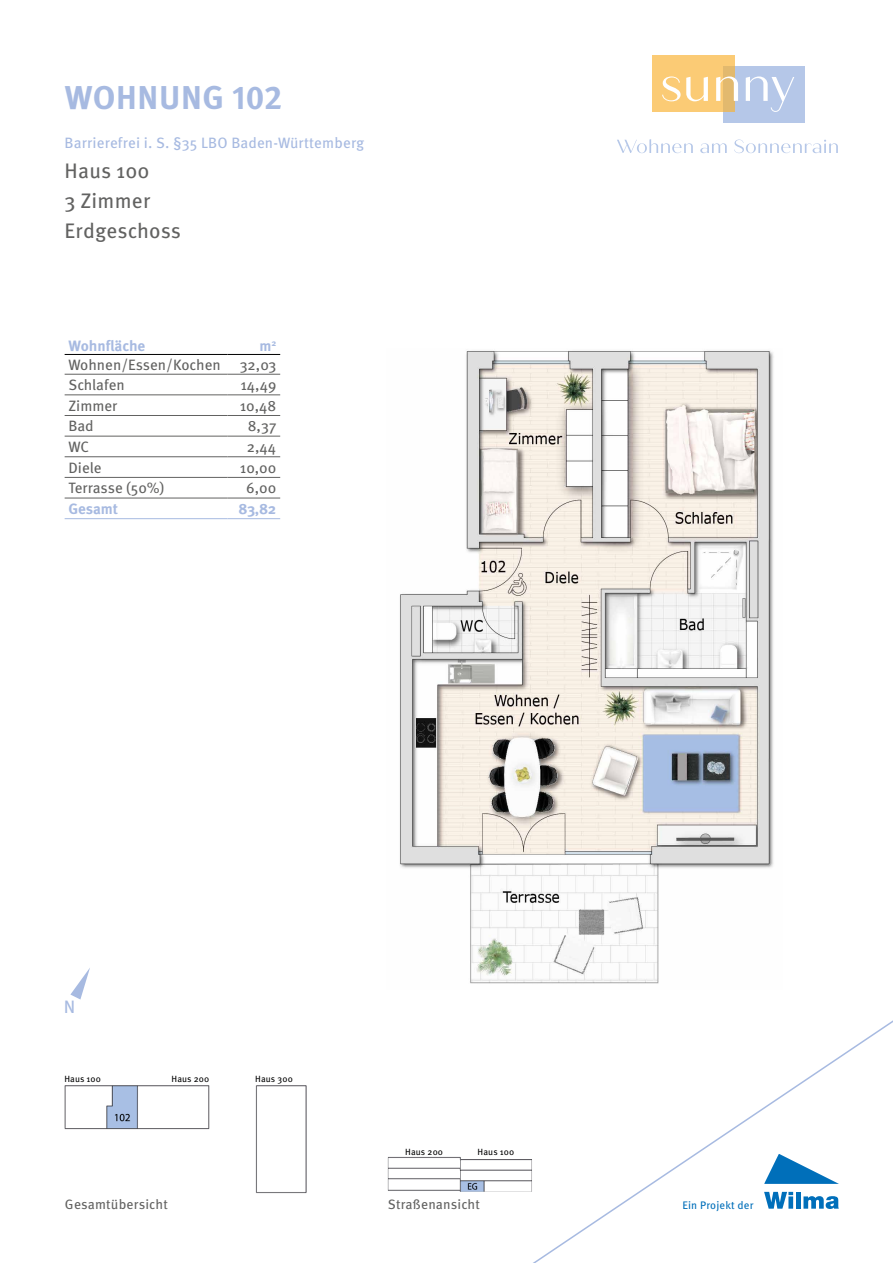
<style>
.page{position:relative;width:893px;height:1263px;background:#fff}
.page>*{position:absolute;margin:0;border:0;box-sizing:border-box;transform-origin:0 0}
.t1{font:700 33px "Meta Pro";letter-spacing:.015em;color:#a7bae1}
.t2{font:21px/30px "Meta Pro";letter-spacing:.01em;color:#626261}
.t3{font:18px "Meta Pro";color:#a7bae1}
.t4{font:15px "Meta Pro";color:#626261}
.t5{font:15px "Meta Pro";letter-spacing:.01em;color:#a7bae1}
.t6{font:700 15px "Meta Pro";color:#a7bae1}
.t7{font:13.65px "Meta Pro";letter-spacing:.015em;color:#626261}
.t8{font:10.95px "Meta Pro";letter-spacing:.015em;color:#006fba}
.t9{font:9px "Meta Pro";letter-spacing:.015em;color:#000}
</style>
<div class="page">
<svg style="left:533px;top:1020px;width:360px;height:243px"></svg>
<svg style="left:764px;top:1192px;width:29px;height:17px"></svg>
<div style="left:796px;top:1192px;width:5px;height:17px;background:#006fba"></div>
<svg style="left:803px;top:1196px;width:36px;height:13px"></svg>
<svg style="left:764px;top:1154px;width:75px;height:30px"></svg>
<svg style="left:617px;top:139px;width:76px;height:14px"></svg>
<svg style="left:700px;top:143px;width:27px;height:10px"></svg>
<svg style="left:734px;top:140px;width:104px;height:13px"></svg>
<div style="left:723px;top:66px;width:81px;height:57px;background:#b5c7e8"></div>
<svg style="left:652px;top:55px;width:82px;height:57px;background:#f9c974"></svg>
<svg style="left:662px;top:76px;width:46px;height:25px"></svg>
<svg style="left:716px;top:76px;width:22px;height:25px"></svg>
<svg style="left:746px;top:76px;width:48px;height:36px"></svg>
<svg style="left:70px;top:968px;width:20px;height:31px"></svg>
<img style="left:388px;top:1156px;width:144px;height:36px">
<img style="left:64px;top:1085px;width:243px;height:109px">
<hr style="left:65px;top:354px;width:162px;height:1px;background:#000">
<hr style="left:227px;top:354px;width:53px;height:1px;background:#000">
<hr style="left:65px;top:518px;width:162px;height:1px;background:#a7bae1">
<hr style="left:227px;top:518px;width:53px;height:1px;background:#a7bae1">
<hr style="left:65px;top:436px;width:162px;height:1px;background:#626261">
<hr style="left:227px;top:436px;width:53px;height:1px;background:#626261">
<hr style="left:65px;top:374px;width:162px;height:1px;background:#626261">
<hr style="left:227px;top:374px;width:53px;height:1px;background:#626261">
<hr style="left:65px;top:395px;width:162px;height:1px;background:#626261">
<hr style="left:65px;top:456px;width:162px;height:1px;background:#626261">
<hr style="left:227px;top:395px;width:53px;height:1px;background:#626261">
<hr style="left:227px;top:456px;width:53px;height:1px;background:#626261">
<hr style="left:65px;top:415px;width:162px;height:1px;background:#626261">
<hr style="left:65px;top:477px;width:162px;height:1px;background:#626261">
<hr style="left:65px;top:498px;width:162px;height:1px;background:#626261">
<hr style="left:227px;top:415px;width:53px;height:1px;background:#626261">
<hr style="left:227px;top:477px;width:53px;height:1px;background:#626261">
<hr style="left:227px;top:498px;width:53px;height:1px;background:#626261">
<img style="left:400px;top:350px;width:374px;height:634px">
<img style="left:460px;top:1160px;width:1px;height:31px">
<h1 class="t1" style="left:65px;top:77px;width:219px">WOHNUNG 102</h1>
<p class="t5" style="left:65px;top:134px;width:301px">Barrierefrei i. S. §35 LBO Baden-Württemberg</p>
<h2 class="t2" style="left:65px;top:157px;width:118px">Haus 100<br>3 Zimmer<br>Erdgeschoss</h2>
<p class="t6" style="left:68px;top:336px;width:78px">Wohnfläche</p>
<p class="t6" style="left:259px;top:336px;width:18px">m<sup>2</sup></p>
<p class="t4" style="left:68px;top:355px;width:154px">Wohnen/Essen/Kochen</p>
<p class="t4" style="left:240px;top:355px;width:38px">32,03</p>
<p class="t4" style="left:68px;top:375px;width:58px">Schlafen</p>
<p class="t4" style="left:240px;top:375px;width:38px">14,49</p>
<p class="t4" style="left:68px;top:396px;width:51px">Zimmer</p>
<p class="t4" style="left:240px;top:396px;width:38px">10,48</p>
<p class="t4" style="left:68px;top:417px;width:27px">Bad</p>
<p class="t4" style="left:248px;top:417px;width:30px">8,37</p>
<p class="t4" style="left:68px;top:437px;width:22px">WC</p>
<p class="t4" style="left:247px;top:437px;width:31px">2,44</p>
<p class="t4" style="left:68px;top:458px;width:35px">Diele</p>
<p class="t4" style="left:240px;top:458px;width:38px">10,00</p>
<p class="t4" style="left:68px;top:479px;width:97px">Terrasse (50%)</p>
<p class="t4" style="left:246px;top:479px;width:32px">6,00</p>
<p class="t6" style="left:68px;top:499px;width:51px">Gesamt</p>
<p class="t6" style="left:239px;top:499px;width:39px">83,82</p>
<p class="t3" style="left:64px;top:995px;width:13px">N</p>
<p class="t9" style="left:64px;top:1073px;width:38px">Haus 100</p>
<p class="t9" style="left:172px;top:1073px;width:39px">Haus 200</p>
<p class="t9" style="left:255px;top:1073px;width:39px">Haus 300</p>
<p class="t7" style="left:65px;top:1195px;width:104px">Gesamtübersicht</p>
<p class="t9" style="left:405px;top:1146px;width:39px">Haus 200</p>
<p class="t9" style="left:478px;top:1146px;width:38px">Haus 100</p>
<p class="t7" style="left:388px;top:1195px;width:94px">Straßenansicht</p>
<p class="t8" style="left:682px;top:1198px;width:73px">Ein Projekt der</p>
</div>
